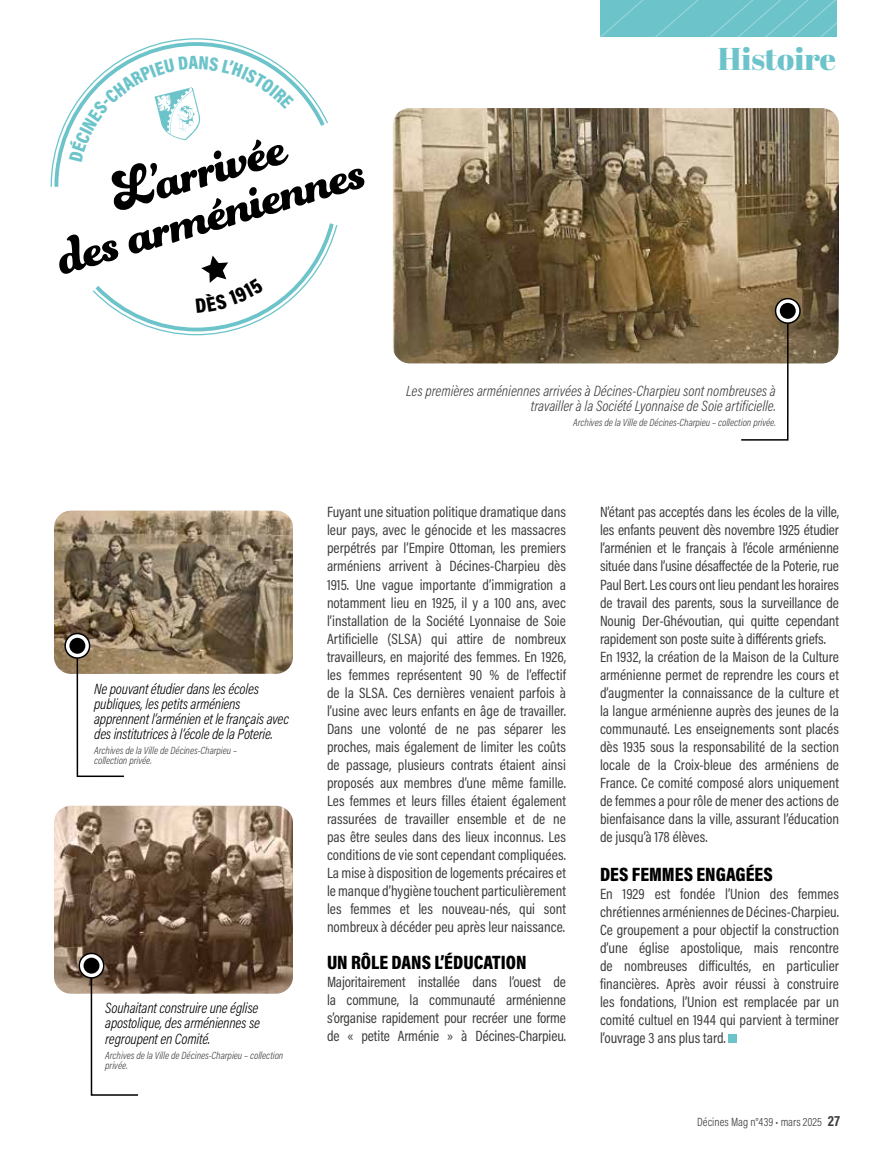
<style>
.page{position:relative;width:893px;height:1149px;background:#fff}
.page>*{position:absolute;margin:0;border:0;box-sizing:border-box;transform-origin:0 0}
.t1{font:61.5px/45px "Funkydori";color:#000;text-align:center}
.t2{font:31.5px "Abril Fatface";color:#6cc4ca}
.t3{font:900 19.5px "Acumin Pro Cond";color:#000}
.t4{font:15px/18px "Acumin Pro Cond";letter-spacing:-.005em;color:#3c3c3b;text-align:justify}
.t5{font:italic 300 15px/15px "Acumin Pro Cond";letter-spacing:-.01em;color:#000;text-align:justify}
.t6{font:italic 300 15px/15px "Acumin Pro Cond";color:#3c3c3b;text-align:right}
.t7{font:300 12px "Acumin Pro Cond";color:#3c3c3b}
.t8{font:italic 300 10.5px/10.5px "Acumin Pro Cond";color:#3c3c3b}
.s1{font-weight:700;font-size:15px}
</style>
<div class="page">
<img style="left:393px;top:108px;width:446px;height:255px">
<svg style="left:740px;top:311px;width:49px;height:130px"></svg>
<svg style="left:775px;top:298px;width:25px;height:25px"></svg>
<div style="left:775px;top:298px;width:26px;height:26px;border:2px solid #000;border-radius:50%"></div>
<div style="left:780px;top:303px;width:16px;height:16px;background:#000;border-radius:50%"></div>
<svg style="left:50px;top:38px;width:278px;height:149px"></svg>
<img style="left:54px;top:510px;width:239px;height:163px">
<img style="left:54px;top:805px;width:239px;height:188px">
<svg style="left:90px;top:961px;width:50px;height:135px"></svg>
<svg style="left:79px;top:953px;width:25px;height:24px"></svg>
<div style="left:79px;top:952px;width:25px;height:26px;border:2px solid #000;border-radius:50%"></div>
<div style="left:84px;top:957px;width:15px;height:16px;background:#000;border-radius:50%"></div>
<svg style="left:76px;top:643px;width:49px;height:134px"></svg>
<svg style="left:65px;top:633px;width:25px;height:24px"></svg>
<div style="left:64px;top:632px;width:26px;height:26px;border:2px solid #000;border-radius:50%"></div>
<div style="left:69px;top:637px;width:16px;height:16px;background:#000;border-radius:50%"></div>
<div style="left:729px;top:1034px;width:8px;height:8px;background:#6cc4ca"></div>
<div style="left:600px;top:0;width:236px;height:36px;background:#6cc4ca"></div>
<svg style="left:69px;top:56px;width:225px;height:106px"></svg>
<svg style="left:92px;top:223px;width:246px;height:113px"></svg>
<h1 class="t1" style="left:38px;top:189px;width:320px;rotate:-16deg">L’arrivée<br>des arméniennes</h1>
<h2 class="t2" style="left:718px;top:36px;width:120px">Histoire</h2>
<p class="t6" style="left:406px;top:382px;width:371px">Les premières arméniennes arrivées à Décines-Charpieu sont nombreuses à travailler à la Société Lyonnaise de Soie artificielle.</p>
<p class="t8" style="left:573px;top:416px;width:204px">Archives de la Ville de Décines-Charpieu – collection privée.</p>
<p class="t5" style="left:94px;top:680px;width:196px;text-align:left">Ne pouvant étudier dans les écoles publiques, les petits arméniens apprennent l’arménien et le français avec des institutrices à l’école de la Poterie.</p>
<p class="t8" style="left:94px;top:744px;width:144px">Archives de la Ville de Décines-Charpieu – collection privée.</p>
<p class="t5" style="left:105px;top:1000px;width:156px">Souhaitant construire une église apostolique, des arméniennes se regroupent en Comité.</p>
<p class="t8" style="left:105px;top:1049px;width:180px">Archives de la Ville de Décines-Charpieu – collection privée.</p>
<p class="t4" style="left:327px;top:503px;width:240px">Fuyant une situation politique dramatique dans leur pays, avec le génocide et les massacres perpétrés par l’Empire Ottoman, les premiers arméniens arrivent à Décines-Charpieu dès 1915. Une vague importante d’immigration a notamment lieu en 1925, il y a 100 ans, avec l’installation de la Société Lyonnaise de Soie Artificielle (SLSA) qui attire de nombreux travailleurs, en majorité des femmes. En 1926, les femmes représentent 90 % de l’effectif de la SLSA. Ces dernières venaient parfois à l’usine avec leurs enfants en âge de travailler.<br>Dans une volonté de ne pas séparer les proches, mais également de limiter les coûts de passage, plusieurs contrats étaient ainsi proposés aux membres d’une même famille.<br>Les femmes et leurs filles étaient également rassurées de travailler ensemble et de ne pas être seules dans des lieux inconnus. Les conditions de vie sont cependant compliquées.<br>La mise à disposition de logements précaires et le manque d’hygiène touchent particulièrement les femmes et les nouveau-nés, qui sont nombreux à décéder peu après leur naissance.</p>
<h3 class="t3" style="left:327px;top:949px;width:201px">UN RÔLE DANS L’ÉDUCATION</h3>
<p class="t4" style="left:327px;top:972px;width:240px">Majoritairement installée dans l’ouest de la commune, la communauté arménienne s’organise rapidement pour recréer une forme de « petite Arménie » à Décines-Charpieu.</p>
<p class="t4" style="left:600px;top:503px;width:240px;text-align:left">N’étant pas acceptés dans les écoles de la ville, les enfants peuvent dès novembre 1925 étudier l’arménien et le français à l’école arménienne située dans l’usine désaffectée de la Poterie, rue Paul Bert. Les cours ont lieu pendant les horaires de travail des parents, sous la surveillance de Nounig Der-Ghévoutian, qui quitte cependant rapidement son poste suite à différents griefs.<br>En 1932, la création de la Maison de la Culture arménienne permet de reprendre les cours et d’augmenter la connaissance de la culture et la langue arménienne auprès des jeunes de la communauté. Les enseignements sont placés dès 1935 sous la responsabilité de la section locale de la Croix-bleue des arméniens de France. Ce comité composé alors uniquement de femmes a pour rôle de mener des actions de bienfaisance dans la ville, assurant l’éducation de jusqu’à 178 élèves.</p>
<h3 class="t3" style="left:600px;top:861px;width:174px">DES FEMMES ENGAGÉES</h3>
<p class="t4" style="left:600px;top:884px;width:240px">En 1929 est fondée l’Union des femmes chrétiennes arméniennes de Décines-Charpieu.<br>Ce groupement a pour objectif la construction d’une église apostolique, mais rencontre de nombreuses difficultés, en particulier financières. Après avoir réussi à construire les fondations, l’Union est remplacée par un comité cultuel en 1944 qui parvient à terminer l’ouvrage 3 ans plus tard.</p>
<p class="t7" style="left:697px;top:1114px;width:144px">Décines Mag n°439 • mars 2025 <span class="s1">27</span></p>
</div>
